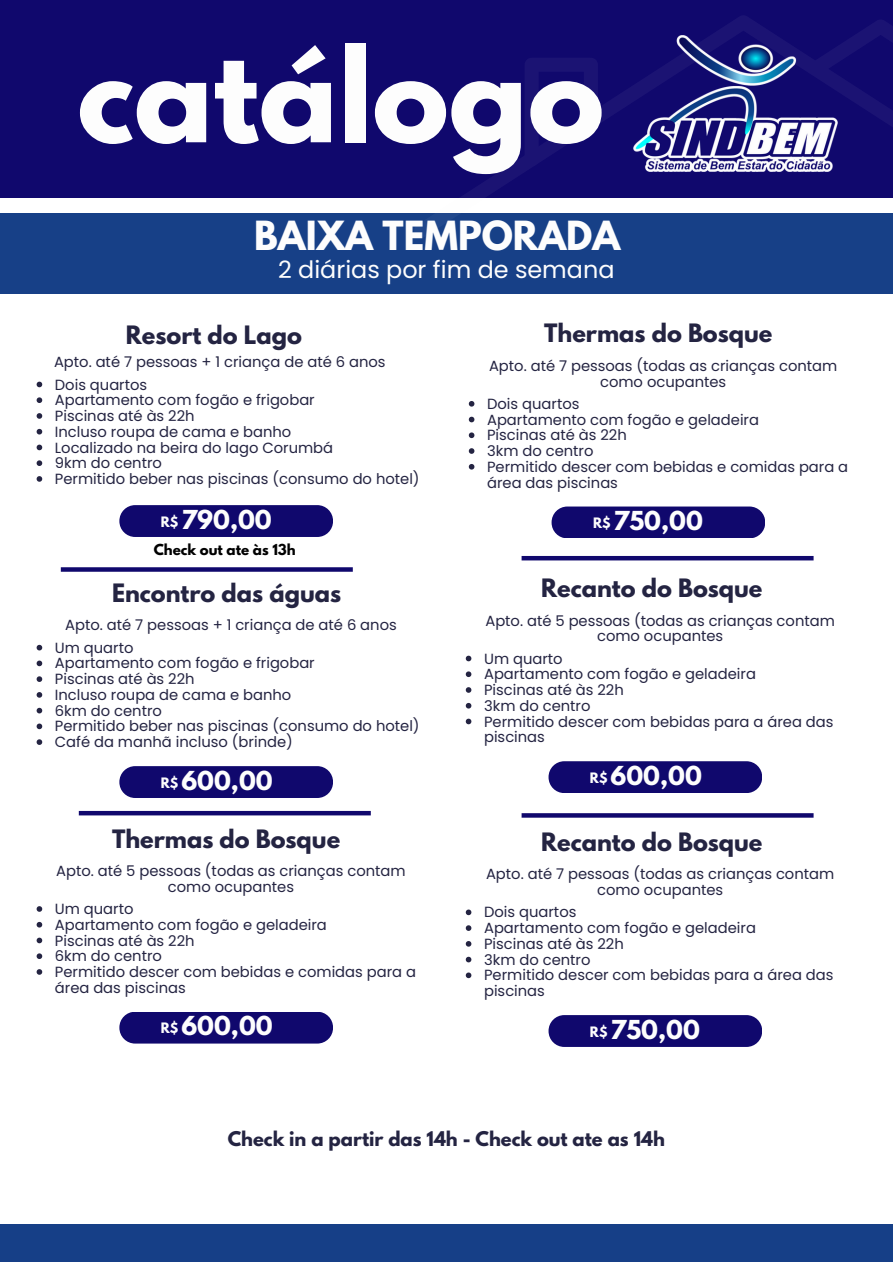
<style>
.page{position:relative;width:893px;height:1264px;background:#fff}
.page>*{position:absolute;margin:0;border:0;box-sizing:border-box;transform-origin:0 0}
.t1{font:700 115.65px "League Spartan";color:#fdfdfd}
.t2{font:700 35.55px "League Spartan";color:#fdfdfd}
.t3{font:23.85px "Poppins";color:#fdfdfd}
.t4{font:700 23.1px "League Spartan";color:#fdfdfd}
.t5{font:700 22.5px "League Spartan";color:#242442}
.t6{font:700 18px "League Spartan";color:#242442}
.t7{font:14.7px/15.8px "Poppins";color:#242442;text-align:center}
.t8{font:700 13.5px "League Spartan";color:#000}
.t9{font:700 12.75px "League Spartan";color:#fdfdfd}
</style>
<div class="page">
<div style="left:0;top:0;width:892px;height:198px;background:#10086d"></div>
<div style="left:0;top:213px;width:892px;height:81px;background:#174087"></div>
<svg style="left:461px;top:16px;width:349px;height:182px"></svg>
<svg style="left:810px;top:20px;width:82px;height:152px"></svg>
<svg style="left:524px;top:58px;width:74px;height:108px"></svg>
<div style="left:0;top:1224px;width:892px;height:38px;background:#163f87"></div>
<svg style="left:61px;top:567px;width:292px;height:4px"></svg>
<img style="left:632px;top:35px;width:206px;height:136px">
<hr style="left:521px;top:556px;width:292px;height:4px;background:#10086d">
<svg style="left:521px;top:813px;width:292px;height:4px"></svg>
<div style="left:119px;top:505px;width:214px;height:32px;background:#10086d;border-radius:16px"></div>
<svg style="left:37px;top:381px;width:5px;height:6px"></svg>
<svg style="left:37px;top:397px;width:5px;height:6px"></svg>
<svg style="left:37px;top:413px;width:5px;height:6px"></svg>
<svg style="left:37px;top:429px;width:5px;height:5px"></svg>
<svg style="left:37px;top:444px;width:5px;height:6px"></svg>
<svg style="left:37px;top:460px;width:5px;height:6px"></svg>
<svg style="left:37px;top:476px;width:5px;height:6px"></svg>
<div style="left:119px;top:766px;width:214px;height:32px;background:#10086d;border-radius:16px"></div>
<svg style="left:37px;top:645px;width:5px;height:5px"></svg>
<svg style="left:37px;top:660px;width:5px;height:6px"></svg>
<svg style="left:37px;top:676px;width:5px;height:6px"></svg>
<svg style="left:37px;top:692px;width:5px;height:5px"></svg>
<svg style="left:37px;top:707px;width:5px;height:6px"></svg>
<svg style="left:37px;top:723px;width:5px;height:6px"></svg>
<svg style="left:37px;top:739px;width:5px;height:6px"></svg>
<hr style="left:79px;top:811px;width:292px;height:4px;background:#10086d">
<div style="left:119px;top:1011px;width:214px;height:32px;background:#10086d;border-radius:16px"></div>
<svg style="left:37px;top:906px;width:5px;height:5px"></svg>
<svg style="left:37px;top:921px;width:5px;height:6px"></svg>
<svg style="left:37px;top:937px;width:5px;height:6px"></svg>
<svg style="left:37px;top:953px;width:5px;height:6px"></svg>
<svg style="left:37px;top:969px;width:5px;height:5px"></svg>
<div style="left:551px;top:506px;width:214px;height:32px;background:#10086d;border-radius:16px"></div>
<svg style="left:469px;top:401px;width:5px;height:5px"></svg>
<svg style="left:469px;top:417px;width:5px;height:5px"></svg>
<svg style="left:469px;top:432px;width:5px;height:6px"></svg>
<svg style="left:469px;top:448px;width:5px;height:6px"></svg>
<svg style="left:469px;top:464px;width:5px;height:5px"></svg>
<div style="left:548px;top:761px;width:214px;height:32px;background:#10086d;border-radius:16px"></div>
<svg style="left:465px;top:655px;width:6px;height:6px"></svg>
<svg style="left:465px;top:671px;width:6px;height:6px"></svg>
<svg style="left:465px;top:687px;width:6px;height:5px"></svg>
<svg style="left:465px;top:703px;width:6px;height:5px"></svg>
<svg style="left:465px;top:718px;width:6px;height:6px"></svg>
<div style="left:548px;top:1015px;width:214px;height:31px;background:#10086d;border-radius:16px"></div>
<svg style="left:465px;top:909px;width:6px;height:6px"></svg>
<svg style="left:465px;top:925px;width:6px;height:5px"></svg>
<svg style="left:465px;top:941px;width:6px;height:5px"></svg>
<svg style="left:465px;top:956px;width:6px;height:6px"></svg>
<svg style="left:465px;top:972px;width:6px;height:6px"></svg>
<p class="t1" style="left:77px;top:38px;width:528px">catálogo</p>
<p class="t2" style="left:254px;top:218px;width:367px">BAIXA TEMPORADA</p>
<p class="t3" style="left:278px;top:253px;width:338px">2 diárias por fim de semana</p>
<p class="t5" style="left:126px;top:323px;width:177px">Resort do Lago</p>
<p class="t7" style="left:54px;top:354px;width:333px">Apto. até 7 pessoas + 1 criança de até 6 anos</p>
<p class="t7" style="left:55px;top:376px;width:94px">Dois quartos</p>
<p class="t7" style="left:55px;top:392px;width:261px">Apartamento com fogão e frigobar</p>
<p class="t7" style="left:55px;top:408px;width:141px">Piscinas até às 22h</p>
<p class="t7" style="left:55px;top:424px;width:238px">Incluso roupa de cama e banho</p>
<p class="t7" style="left:55px;top:439px;width:280px">Localizado na beira do lago Corumbá</p>
<p class="t7" style="left:55px;top:455px;width:108px">9km do centro</p>
<p class="t7" style="left:55px;top:471px;width:366px">Permitido beber nas piscinas (consumo do hotel)</p>
<p class="t9" style="left:161px;top:515px;width:19px">R$</p>
<p class="t4" style="left:181px;top:508px;width:92px">790,00</p>
<p class="t8" style="left:154px;top:542px;width:143px">Check out ate às 13h</p>
<p class="t5" style="left:112px;top:581px;width:230px">Encontro das águas</p>
<p class="t7" style="left:65px;top:617px;width:333px">Apto. até 7 pessoas + 1 criança de até 6 anos</p>
<p class="t7" style="left:55px;top:639px;width:80px">Um quarto</p>
<p class="t7" style="left:55px;top:655px;width:261px">Apartamento com fogão e frigobar</p>
<p class="t7" style="left:55px;top:671px;width:141px">Piscinas até às 22h</p>
<p class="t7" style="left:55px;top:687px;width:238px">Incluso roupa de cama e banho</p>
<p class="t7" style="left:55px;top:702px;width:109px">6km do centro</p>
<p class="t7" style="left:55px;top:718px;width:366px">Permitido beber nas piscinas (consumo do hotel)</p>
<p class="t7" style="left:55px;top:734px;width:239px">Café da manhã incluso (brinde)</p>
<p class="t9" style="left:161px;top:776px;width:19px">R$</p>
<p class="t4" style="left:181px;top:768px;width:93px">600,00</p>
<p class="t5" style="left:112px;top:827px;width:230px">Thermas do Bosque</p>
<p class="t7" style="left:56px;top:863px;width:351px">Apto. até 5 pessoas (todas as crianças contam como ocupantes</p>
<p class="t7" style="left:55px;top:901px;width:80px">Um quarto</p>
<p class="t7" style="left:55px;top:916px;width:273px">Apartamento com fogão e geladeira</p>
<p class="t7" style="left:55px;top:932px;width:141px">Piscinas até às 22h</p>
<p class="t7" style="left:55px;top:948px;width:109px">6km do centro</p>
<p class="t7" style="left:55px;top:964px;width:362px;text-align:left">Permitido descer com bebidas e comidas para a área das piscinas</p>
<p class="t9" style="left:161px;top:1021px;width:19px">R$</p>
<p class="t4" style="left:181px;top:1014px;width:93px">600,00</p>
<p class="t5" style="left:544px;top:322px;width:230px">Thermas do Bosque</p>
<p class="t7" style="left:489px;top:358px;width:350px">Apto. até 7 pessoas (todas as crianças contam como ocupantes</p>
<p class="t7" style="left:487px;top:396px;width:94px">Dois quartos</p>
<p class="t7" style="left:487px;top:411px;width:273px">Apartamento com fogão e geladeira</p>
<p class="t7" style="left:487px;top:427px;width:141px">Piscinas até às 22h</p>
<p class="t7" style="left:487px;top:443px;width:108px">3km do centro</p>
<p class="t7" style="left:487px;top:459px;width:362px;text-align:left">Permitido descer com bebidas e comidas para a área das piscinas</p>
<p class="t9" style="left:593px;top:517px;width:19px">R$</p>
<p class="t4" style="left:613px;top:509px;width:91px">750,00</p>
<p class="t5" style="left:541px;top:577px;width:223px">Recanto do Bosque</p>
<p class="t7" style="left:485px;top:612px;width:351px">Apto. até 5 pessoas (todas as crianças contam como ocupantes</p>
<p class="t7" style="left:484px;top:650px;width:80px">Um quarto</p>
<p class="t7" style="left:484px;top:666px;width:273px">Apartamento com fogão e geladeira</p>
<p class="t7" style="left:484px;top:682px;width:141px">Piscinas até às 22h</p>
<p class="t7" style="left:484px;top:697px;width:108px">3km do centro</p>
<p class="t7" style="left:484px;top:713px;width:351px;text-align:left">Permitido descer com bebidas para a área das piscinas</p>
<p class="t9" style="left:590px;top:771px;width:19px">R$</p>
<p class="t4" style="left:610px;top:764px;width:93px">600,00</p>
<p class="t5" style="left:541px;top:830px;width:223px">Recanto do Bosque</p>
<p class="t7" style="left:486px;top:866px;width:350px">Apto. até 7 pessoas (todas as crianças contam como ocupantes</p>
<p class="t7" style="left:484px;top:904px;width:94px">Dois quartos</p>
<p class="t7" style="left:484px;top:920px;width:273px">Apartamento com fogão e geladeira</p>
<p class="t7" style="left:484px;top:935px;width:141px">Piscinas até às 22h</p>
<p class="t7" style="left:484px;top:951px;width:108px">3km do centro</p>
<p class="t7" style="left:484px;top:967px;width:351px;text-align:left">Permitido descer com bebidas para a área das piscinas</p>
<p class="t9" style="left:590px;top:1025px;width:19px">R$</p>
<p class="t4" style="left:610px;top:1017px;width:91px">750,00</p>
<p class="t6" style="left:228px;top:1129px;width:438px">Check in a partir das 14h - Check out ate as 14h</p>
</div>
